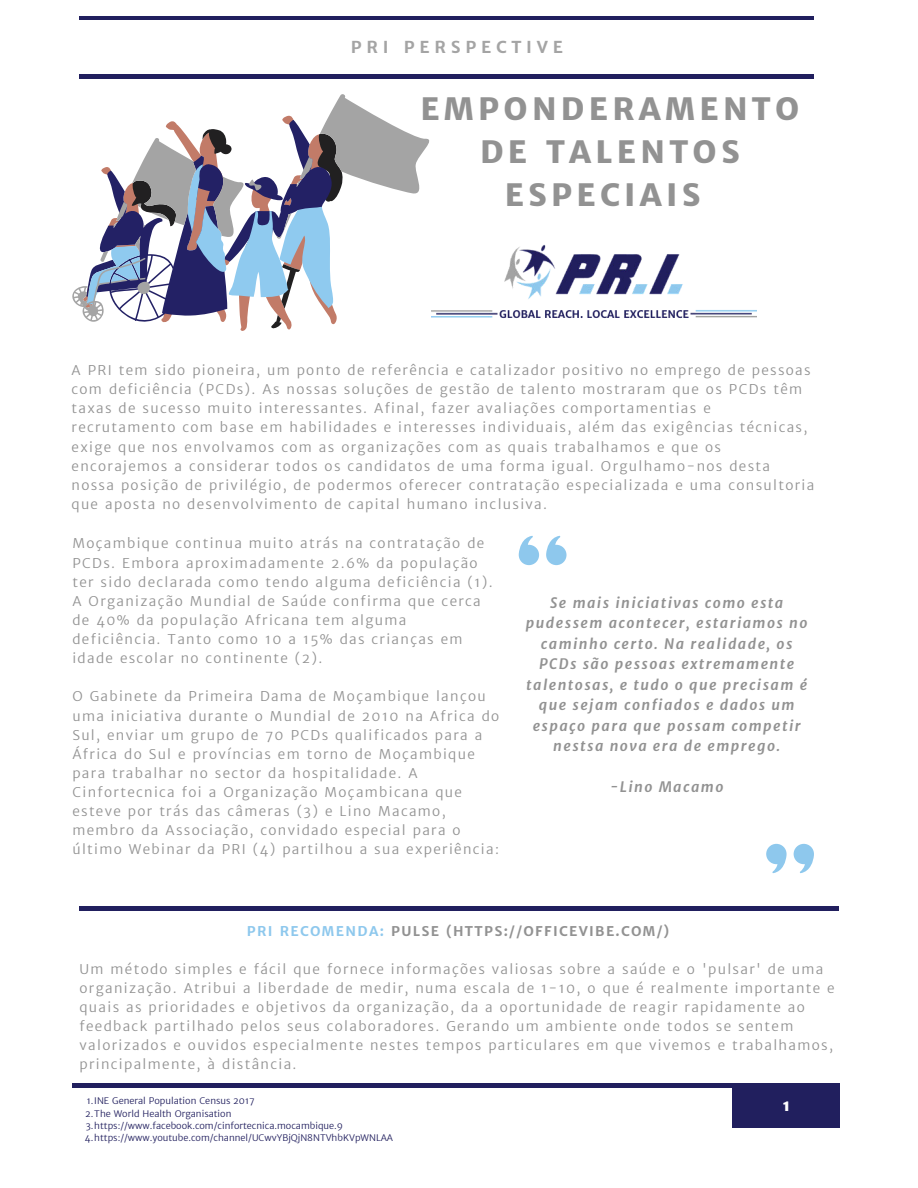
<style>
.page{position:relative;width:918px;height:1188px;background:#fff}
.page>*{position:absolute;margin:0;border:0;box-sizing:border-box;transform-origin:0 0}
.t1{font:800 30.9px/42.8px "Merriweather Sans";letter-spacing:.14em;color:#929292;text-align:center}
.t2{font:700 16.5px "Merriweather Sans";letter-spacing:.29em;color:#a4a4a4}
.t3{font:800 15.6px "Merriweather Sans";color:#fff}
.t4{font:italic 700 14.25px/20.5px "Merriweather Sans";letter-spacing:.1em;color:#929292;text-align:center}
.t5{font:300 13.5px/19.2px "Merriweather Sans";letter-spacing:.1em;color:#929292}
.t6{font:700 13.5px "Merriweather Sans";letter-spacing:.1em;color:#929292}
.t7{font:300 9.15px/12.1px "Merriweather Sans";color:#211f5e}
.s1{color:#8ec8ed}
</style>
<div class="page">
<div style="left:732px;top:1084px;width:108px;height:44px;background:#211f5e"></div>
<hr style="left:72px;top:1084px;width:767px;height:3px;background:#211f5e">
<svg style="left:519px;top:536px;width:20px;height:29px"></svg>
<svg style="left:546px;top:536px;width:21px;height:29px"></svg>
<svg style="left:794px;top:844px;width:20px;height:29px"></svg>
<svg style="left:766px;top:844px;width:21px;height:29px"></svg>
<img style="left:438px;top:244px;width:319px;height:75px">
<hr style="left:79px;top:16px;width:734px;height:4px;background:#211f5e">
<hr style="left:79px;top:75px;width:735px;height:3px;background:#211f5e">
<svg style="left:72px;top:94px;width:366px;height:237px"></svg>
<hr style="left:79px;top:907px;width:760px;height:3px;background:#211f5e">
<p class="t2" style="left:351px;top:36px;width:214px">PRI PERSPECTIVE</p>
<h1 class="t1" style="left:420px;top:87px;width:381px">EMPONDERAMENTO<br>DE TALENTOS<br>ESPECIAIS</h1>
<p class="t5" style="left:72px;top:360px;width:744px">A PRI tem sido pioneira, um ponto de referência e catalizador positivo no emprego de pessoas com deficiência (PCDs). As nossas soluções de gestão de talento mostraram que os PCDs têm taxas de sucesso muito interessantes. Afinal, fazer avaliações comportamentias e recrutamento com base em habilidades e interesses individuais, além das exigências técnicas, exige que nos envolvamos com as organizações com as quais trabalhamos e que os encorajemos a considerar todos os candidatos de uma forma igual. Orgulhamo-nos desta nossa posição de privilégio, de podermos oferecer contratação especializada e uma consultoria que aposta no desenvolvimento de capital humano inclusiva.</p>
<p class="t5" style="left:72px;top:534px;width:422px">Moçambique continua muito atrás na contratação de PCDs. Embora aproximadamente 2.6% da população ter sido declarada como tendo alguma deficiência (1).<br>A Organização Mundial de Saúde confirma que cerca de 40% da população Africana tem alguma deficiência. Tanto como 10 a 15% das crianças em idade escolar no continente (2).</p>
<p class="t5" style="left:72px;top:687px;width:428px">O Gabinete da Primeira Dama de Moçambique lançou uma iniciativa durante o Mundial de 2010 na Africa do Sul, enviar um grupo de 70 PCDs qualificados para a África do Sul e províncias em torno de Moçambique para trabalhar no sector da hospitalidade. A Cinfortecnica foi a Organização Moçambicana que esteve por trás das câmeras (3) e Lino Macamo, membro da Associação, convidado especial para o último Webinar da PRI (4) partilhou a sua experiência:</p>
<p class="t4" style="left:526px;top:592px;width:283px">Se mais iniciativas como esta pudessem acontecer, estariamos no caminho certo. Na realidade, os<br>PCDs são pessoas extremamente talentosas, e tudo o que precisam é que sejam confiados e dados um espaço para que possam competir nestsa nova era de emprego.</p>
<p class="t4" style="left:610px;top:777px;width:115px">-Lino Macamo</p>
<p class="t6" style="left:247px;top:922px;width:424px"><span class="s1">PRI RECOMENDA:</span> PULSE (HTTPS://OFFICEVIBE.COM/)</p>
<p class="t5" style="left:79px;top:959px;width:757px">Um método simples e fácil que fornece informações valiosas sobre a saúde e o 'pulsar' de uma organização. Atribui a liberdade de medir, numa escala de 1-10, o que é realmente importante e quais as prioridades e objetivos da organização, da a oportunidade de reagir rapidamente ao feedback partilhado pelos seus colaboradores. Gerando um ambiente onde todos se sentem valorizados e ouvidos especialmente nestes tempos particulares em que vivemos e trabalhamos, principalmente, à distância.</p>
<p class="t7" style="left:85px;top:1095px;width:310px">1.INE General Population Census 2017<br>2.The World Health Organisation 3.https://www.facebook.com/cinfortecnica.mocambique.9<br>4.https://www.youtube.com/channel/UCwvYBjQjN8NTVhbKVpWNLAA</p>
<p class="t3" style="left:782px;top:1095px;width:10px">1</p>
</div>
